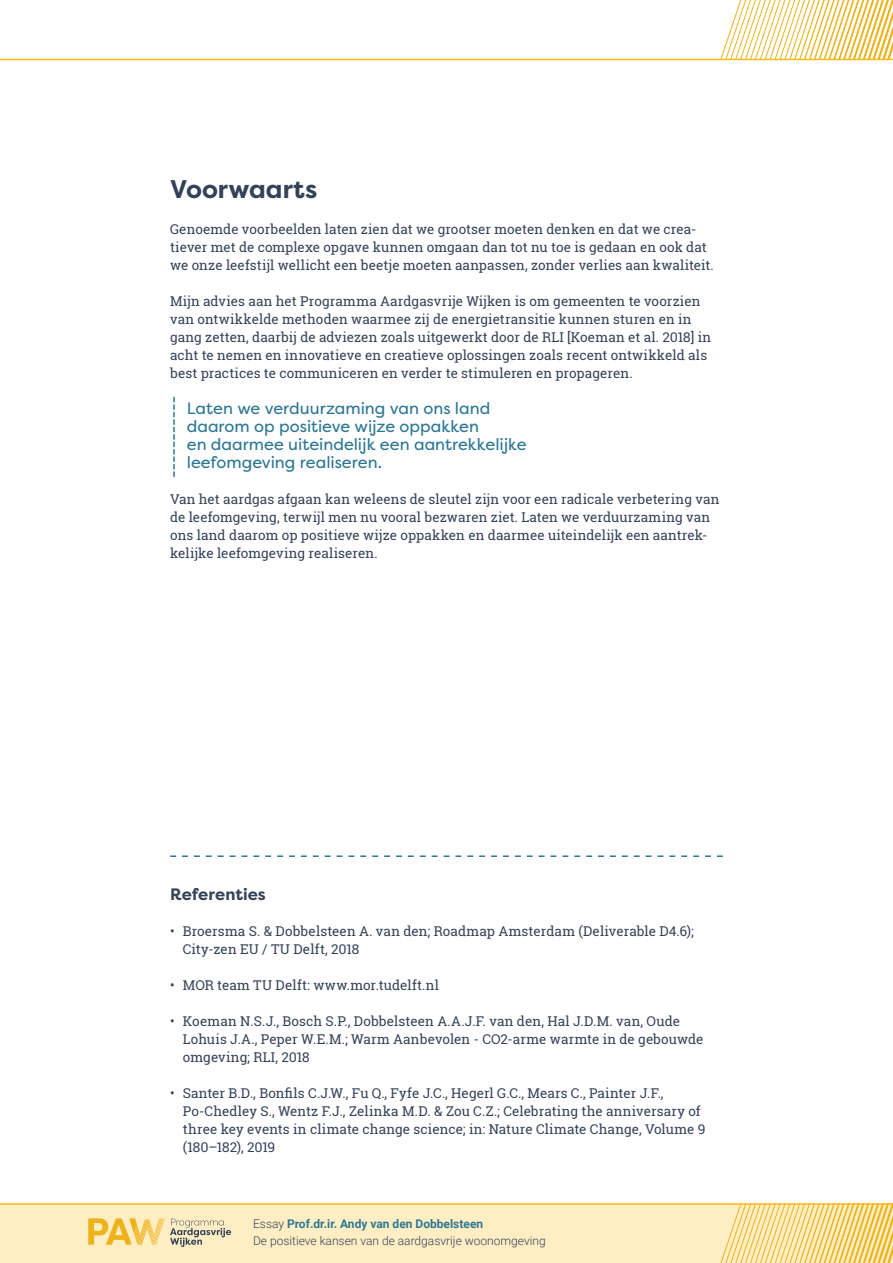
<style>
.page{position:relative;width:893px;height:1263px;background:#fff}
.page>*{position:absolute;margin:0;border:0;box-sizing:border-box;transform-origin:0 0}
.t1{font:700 25.5px "Filson Pro";color:#344258}
.t2{font:16.5px/18px "Filson Pro";color:#2e7893}
.t3{font:700 16.5px "Filson Pro";color:#344258}
.t4{font:13.5px/18px "Roboto Slab";letter-spacing:.005em;color:#344258}
.t5{font:300 12px/16.5px "Roboto";color:#344258}
.s1{font-weight:700;color:#2e7893}
</style>
<div class="page">
<div style="left:0;top:1204px;width:893px;height:59px;background:#ffeec4"></div>
<svg style="left:720px;top:1205px;width:173px;height:58px"></svg>
<hr style="left:0;top:1203px;width:893px;height:2px;background:#faba17">
<svg style="left:715px;top:0;width:178px;height:59px"></svg>
<hr style="left:0;top:59px;width:893px;height:1px;background:#faba17">
<svg style="left:170px;top:855px;width:553px;height:2px"></svg>
<svg style="left:173px;top:397px;width:2px;height:79px"></svg>
<svg style="left:88px;top:1218px;width:143px;height:29px"></svg>
<h1 class="t1" style="left:170px;top:173px;width:149px">Voorwaarts</h1>
<p class="t4" style="left:170px;top:220px;width:545px">Genoemde voorbeelden laten zien dat we grootser moeten denken en dat we crea&shy;tiever met de complexe opgave kunnen omgaan dan tot nu toe is gedaan en ook dat we onze leefstijl wellicht een beetje moeten aanpassen, zonder verlies aan kwaliteit.</p>
<p class="t4" style="left:170px;top:292px;width:543px">Mijn advies aan het Programma Aardgasvrije Wijken is om gemeenten te voorzien van ontwikkelde methoden waarmee zij de energietransitie kunnen sturen en in gang zetten, daarbij de adviezen zoals uitgewerkt door de RLI [Koeman et al. 2018] in acht te nemen en innovatieve en creatieve oplossingen zoals recent ontwikkeld als best practices te communiceren en verder te stimuleren en propageren.</p>
<p class="t2" style="left:187px;top:399px;width:341px">Laten we verduurzaming van ons land daarom op positieve wijze oppakken<br>en daarmee uiteindelijk een aantrekkelijke leefomgeving realiseren.</p>
<p class="t4" style="left:170px;top:490px;width:551px">Van het aardgas afgaan kan weleens de sleutel zijn voor een radicale verbetering van de leefomgeving, terwijl men nu vooral bezwaren ziet. Laten we verduurzaming van ons land daarom op positieve wijze oppakken en daarmee uiteindelijk een aantrek&shy;kelijke leefomgeving realiseren.</p>
<p class="t3" style="left:170px;top:884px;width:97px">Referenties</p>
<p class="t4" style="left:183px;top:922px;width:512px;text-indent:-13px">• Broersma S. &amp; Dobbelsteen A. van den; Roadmap Amsterdam (Deliverable D4.6);<br>City-zen EU / TU Delft, 2018</p>
<p class="t4" style="left:170px;top:976px;width:270px">• MOR team TU Delft: www.mor.tudelft.nl</p>
<p class="t4" style="left:183px;top:1012px;width:522px;text-indent:-13px">• Koeman N.S.J., Bosch S.P., Dobbelsteen A.A.J.F. van den, Hal J.D.M. van, Oude<br>Lohuis J.A., Peper W.E.M.; Warm Aanbevolen - CO2-arme warmte in de gebouwde omgeving; RLI, 2018</p>
<p class="t4" style="left:183px;top:1084px;width:524px;text-indent:-13px">• Santer B.D., Bonfils C.J.W., Fu Q., Fyfe J.C., Hegerl G.C., Mears C., Painter J.F., Po-Chedley S., Wentz F.J., Zelinka M.D. &amp; Zou C.Z.; Celebrating the anniversary of three key events in climate change science; in: Nature Climate Change, Volume 9 (180–182), 2019</p>
<p class="t5" style="left:253px;top:1215px;width:294px">Essay <span class="s1">Prof.dr.ir. Andy van den Dobbelsteen<br></span>De positieve kansen van de aardgasvrije woonomgeving</p>
</div>
